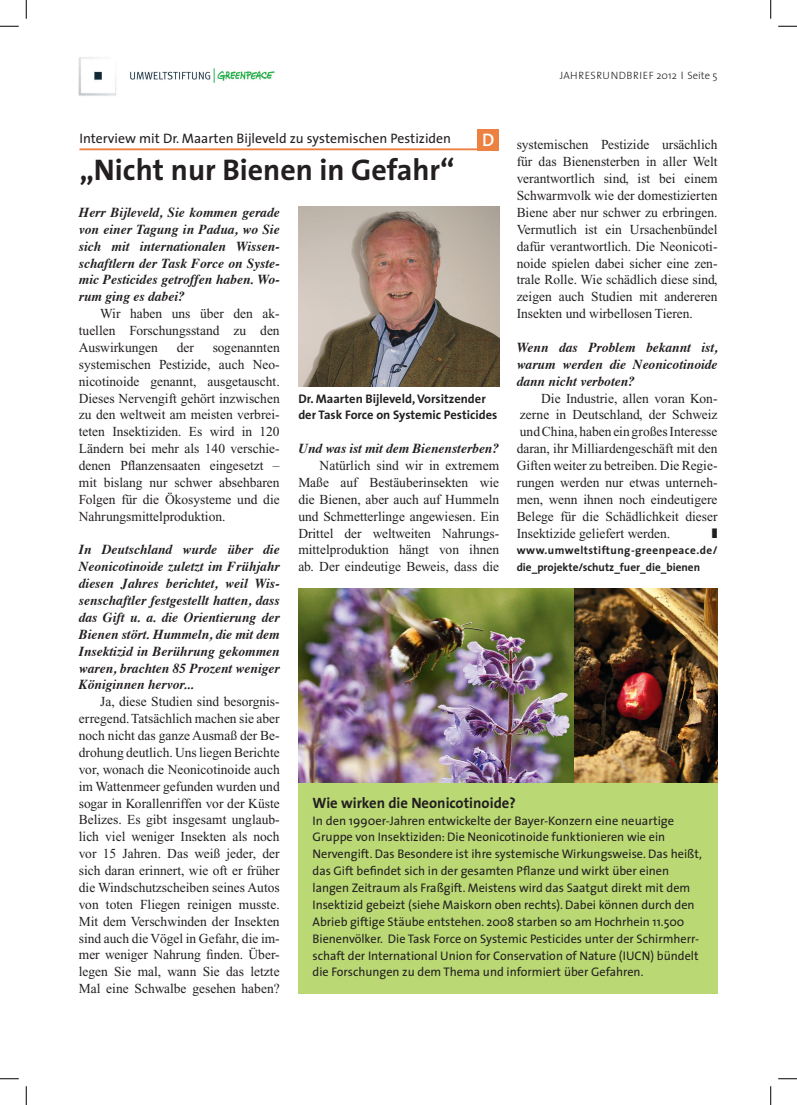
<style>
.page{position:relative;width:797px;height:1105px;background:#fff}
.page>*{position:absolute;margin:0;border:0;box-sizing:border-box;transform-origin:0 0}
.t1{font:700 30px "The Sans";color:#231f20}
.t2{font:700 15px "The Sans";color:#231f20}
.t3{font:13.75px/16.9px "Times New Roman";color:#231f20;text-align:justify}
.t4{font:italic 700 13.75px/16.9px "Times";color:#231f20;text-align:justify}
.t5{font:13.75px "The Sans";color:#231f20}
.t6{font:12.5px/16.9px "The Sans";color:#231f20}
.t7{font:700 12.5px/16.9px "The Sans";color:#231f20}
.t8{font:700 11.25px/16.9px "The Sans";letter-spacing:.02em;color:#231f20}
.t9{font:300 10.62px "The Sans";letter-spacing:.04em;color:#231f20}
</style>
<div class="page">
<img style="left:78px;top:57px;width:197px;height:39px">
<div style="left:477px;top:129px;width:22px;height:21px;background:#ed8142"></div>
<hr style="left:79px;top:148px;width:420px;height:2px;background:#ed8142">
<img style="left:298px;top:206px;width:201px;height:180px">
<div style="left:298px;top:781px;width:419px;height:212px;background:#bad874"></div>
<img style="left:298px;top:588px;width:276px;height:194px">
<img style="left:574px;top:588px;width:143px;height:194px">
<svg style="left:0;top:25px;width:19px;height:2px"></svg>
<svg style="left:778px;top:25px;width:19px;height:2px"></svg>
<svg style="left:0;top:1078px;width:19px;height:1px"></svg>
<svg style="left:778px;top:1078px;width:19px;height:1px"></svg>
<svg style="left:25px;top:0;width:2px;height:19px"></svg>
<svg style="left:25px;top:1086px;width:2px;height:19px"></svg>
<svg style="left:770px;top:0;width:1px;height:19px"></svg>
<svg style="left:770px;top:1086px;width:1px;height:19px"></svg>
<p class="t9" style="left:560px;top:67px;width:159px">JAHRESRUNDBRIEF 2012 Seite 5</p>
<p class="t5" style="left:79px;top:127px;width:373px">Interview mit Dr. Maarten Bijleveld zu systemischen Pestiziden</p>
<h1 class="t1" style="left:79px;top:145px;width:377px">„Nicht nur Bienen in Gefahr“</h1>
<p class="t3" style="left:516px;top:136px;width:202px;text-indent:-35px"><sup>D</sup> systemischen Pestizide ursächlich für das Bienensterben in aller Welt verantwortlich sind, ist bei einem Schwarmvolk wie der domestizierten Biene aber nur schwer zu erbringen.<br>Vermutlich ist ein Ursachenbündel dafür verantwortlich. Die Neonicoti&shy;noide spielen dabei sicher eine zen&shy;trale Rolle. Wie schädlich diese sind, zeigen auch Studien mit andereren Insekten und wirbellosen Tieren.</p>
<p class="t4" style="left:516px;top:338px;width:202px">Wenn das Problem bekannt ist, warum werden die Neonicotinoide dann nicht verboten?</p>
<p class="t3" style="left:516px;top:390px;width:202px;text-indent:25px">Die Industrie, allen voran Kon&shy;zerne in Deutschland, der Schweiz und China, haben ein großes Interesse daran, ihr Milliardengeschäft mit den Giften weiter zu betreiben. Die Regie&shy;rungen werden nur etwas unterneh&shy;men, wenn ihnen noch eindeutigere Belege für die Schädlichkeit dieser Insektizide geliefert werden.</p>
<p class="t8" style="left:516px;top:542px;width:202px">www.umweltstiftung-greenpeace.de/ die_projekte/schutz_fuer_die_bienen</p>
<p class="t4" style="left:79px;top:203px;width:202px">Herr Bijleveld, Sie kommen gerade von einer Tagung in Padua, wo Sie sich mit internationalen Wissen&shy;schaftlern der Task Force on Syste&shy;mic Pesticides getroffen haben. Wo&shy;rum ging es dabei?</p>
<p class="t3" style="left:79px;top:305px;width:202px;text-indent:21px">Wir haben uns über den ak&shy;tuellen Forschungsstand zu den Auswirkungen</p>
<p class="t3" style="left:177px;top:339px;width:19px">der</p>
<p class="t3" style="left:79px;top:339px;width:202px;text-indent:134px">sogenannten systemischen Pestizide, auch Neo&shy;nicotinoide genannt, ausgetauscht.<br>Dieses Nervengift gehört inzwischen zu den weltweit am meisten verbrei&shy;teten Insektiziden. Es wird in 120<br>Ländern bei mehr als 140 verschie&shy;denen Pflanzensaaten eingesetzt – mit bislang nur schwer absehbaren Folgen für die Ökosysteme und die Nahrungsmittelproduktion.</p>
<p class="t4" style="left:79px;top:540px;width:202px">In Deutschland wurde über die Neonicotinoide zuletzt im Frühjahr diesen Jahres berichtet, weil Wis&shy;senschaftler festgestellt hatten, dass das Gift u. a. die Orientierung der Bienen stört. Hummeln, die mit dem Insektizid in Berührung gekommen waren, brachten 85 Prozent weniger Königinnen hervor...</p>
<p class="t3" style="left:79px;top:693px;width:202px;text-indent:21px">Ja, diese Studien sind besorgnis&shy;erregend. Tatsächlich machen sie aber noch nicht das ganze Ausmaß der Be&shy;drohung deutlich. Uns liegen Berichte vor, wonach die Neonicotinoide auch im Wattenmeer gefunden wurden und sogar in Korallenriffen vor der Küste Belizes. Es gibt insgesamt unglaub&shy;lich viel weniger Insekten als noch vor 15 Jahren. Das weiß jeder, der sich daran erinnert, wie oft er früher die Windschutzscheiben seines Autos von toten Fliegen reinigen musste.<br>Mit dem Verschwinden der Insekten sind auch die Vögel in Gefahr, die im&shy;mer weniger Nahrung finden. Über&shy;legen Sie mal, wann Sie das letzte Mal eine Schwalbe gesehen haben?</p>
<p class="t7" style="left:298px;top:390px;width:200px">Dr. Maarten Bijleveld, Vorsitzender der Task Force on Systemic Pesticides</p>
<p class="t4" style="left:298px;top:439px;width:202px">Und was ist mit dem Bienensterben?</p>
<p class="t3" style="left:298px;top:457px;width:202px;text-indent:21px">Natürlich sind wir in extremem Maße auf Bestäuberinsekten wie die Bienen, aber auch auf Hummeln und Schmetterlinge angewiesen. Ein Drittel der weltweiten Nahrungs&shy;mittelproduktion hängt von ihnen ab. Der eindeutige Beweis, dass die</p>
<p class="t2" style="left:312px;top:790px;width:205px">Wie wirken die Neonicotinoide?</p>
<p class="t6" style="left:312px;top:811px;width:391px">In den 1990er-Jahren entwickelte der Bayer-Konzern eine neuartige Gruppe von Insektiziden: Die Neonicotinoide funktionieren wie ein Nervengift. Das Besondere ist ihre systemische Wirkungsweise. Das heißt, das Gift befindet sich in der gesamten Pflanze und wirkt über einen langen Zeitraum als Fraßgift. Meistens wird das Saatgut direkt mit dem Insektizid gebeizt (siehe Maiskorn oben rechts). Dabei können durch den Abrieb giftige Stäube entstehen. 2008 starben so am Hochrhein 11.500<br>Bienenvölker. Die Task Force on Systemic Pesticides unter der Schirmherr&shy;schaft der International Union for Conservation of Nature (IUCN) bündelt die Forschungen zu dem Thema und informiert über Gefahren.</p>
</div>
